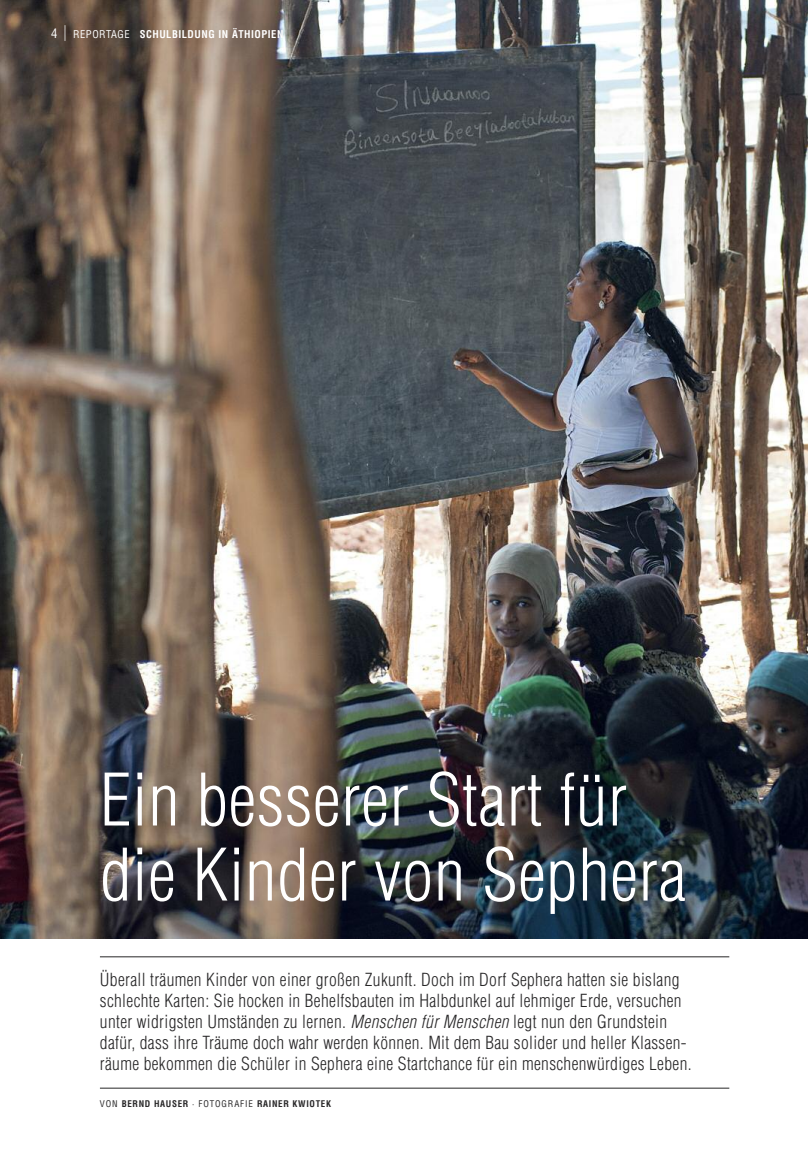
<style>
.page{position:relative;width:808px;height:1170px;background:#fff}
.page>*{position:absolute;margin:0;border:0;box-sizing:border-box;transform-origin:0 0}
.t1{font:300 condensed 70.5px/75px "Helvetica";letter-spacing:.01em;color:#fff}
.t2{font:300 condensed 17.7px/21px "Helvetica";letter-spacing:.02em;color:#272627}
.t3{font:700 condensed 10.5px "Helvetica";letter-spacing:.05em;color:#fff}
.t4{font:700 condensed 9px "Helvetica";letter-spacing:.075em;color:#272627}
.s1{font-weight:400;font-size:12.75px}
.s2{font-weight:400;font-size:15.75px}
.s3{font-weight:400}
.s4{font-style:italic}
</style>
<div class="page">
<img style="left:0;top:0;width:808px;height:937px">
<hr style="left:100px;top:956px;width:629px;height:1px;background:#272627">
<hr style="left:100px;top:1087px;width:629px;height:1px;background:#272627">
<p class="t3" style="left:51px;top:28px;width:234px"><span class="s1">4</span> <span class="s2">|</span> <span class="s3">REPORTAGE</span> SCHULBILDUNG IN ÄTHIOPIEN</p>
<h1 class="t1" style="left:100px;top:763px;width:588px">Ein besserer Start für die Kinder von Sephera</h1>
<p class="t2" style="left:100px;top:969px;width:593px">Überall träumen Kinder von einer großen Zukunft. Doch im Dorf Sephera hatten sie bislang schlechte Karten: Sie hocken in Behelfsbauten im Halbdunkel auf lehmiger Erde, versuchen unter widrigsten Umständen zu lernen. <span class="s4">Menschen für Menschen</span> legt nun den Grundstein dafür, dass ihre Träume doch wahr werden können. Mit dem Bau solider und heller Klassen&shy;räume bekommen die Schüler in Sephera eine Startchance für ein menschenwürdiges Leben.</p>
<p class="t4" style="left:100px;top:1098px;width:233px"><span class="s3">VON</span> BERND HAUSER <span class="s3">· FOTOGRAFIE</span> RAINER KWIOTEK</p>
</div>
